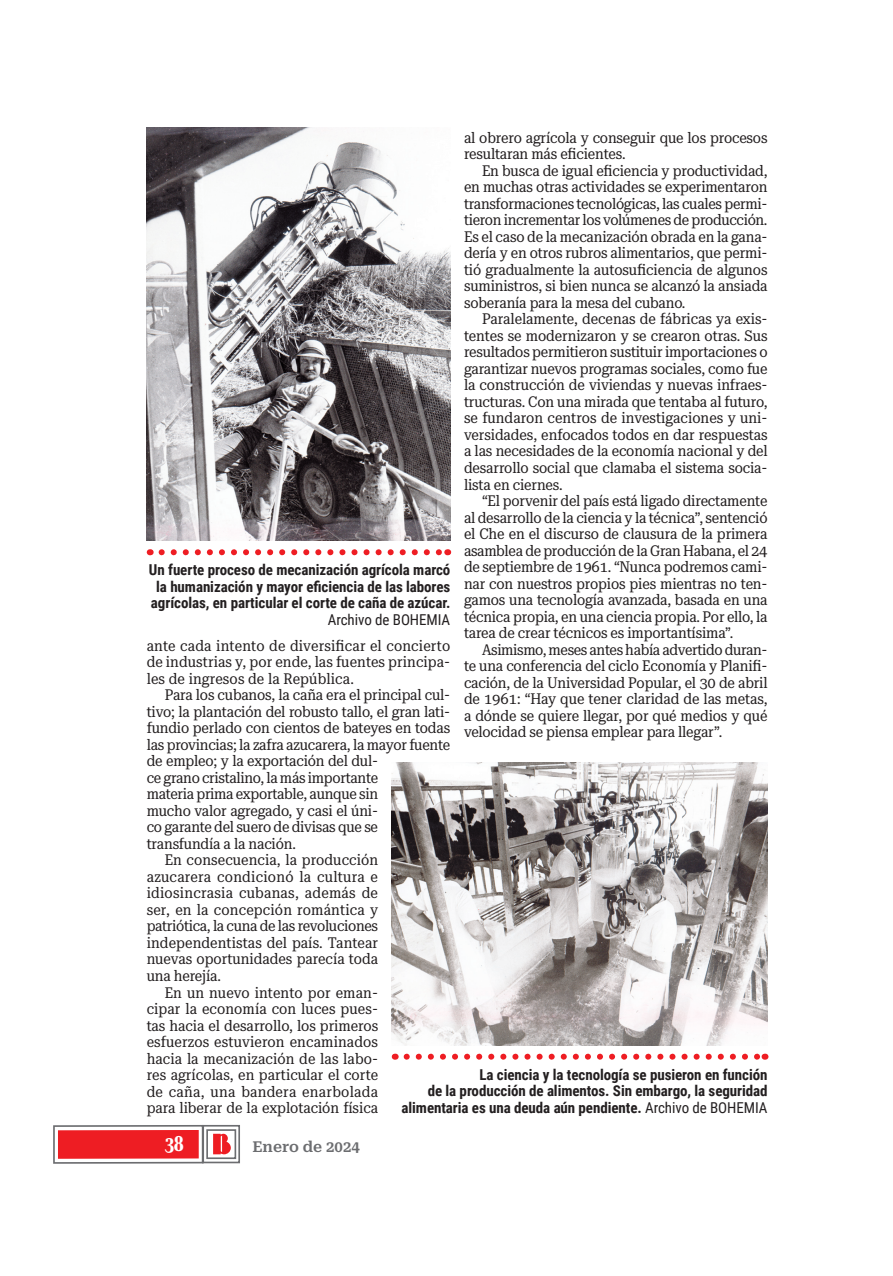
<style>
.page{position:relative;width:893px;height:1276px;background:#fff}
.page>*{position:absolute;margin:0;border:0;box-sizing:border-box;transform-origin:0 0}
.t1{font:700 ultra-condensed 21px "Roboto Serif 120 pt";color:#fff}
.t2{font:15px/16.5px "Roboto Serif 28 pt Condensed";letter-spacing:-.01em;color:#231f20;text-align:justify}
.t3{font:700 15px/16.5px "Roboto Condensed";letter-spacing:-.005em;color:#231f20;text-align:center}
.t4{font:15px "Roboto Serif 28 pt Condensed";letter-spacing:.01em;color:#231f20}
.t5{font:15px "Roboto Serif 28 pt Condensed";letter-spacing:.015em;color:#231f20}
.t6{font:15px "Roboto Condensed";letter-spacing:-.005em;color:#231f20}
.t7{font:600 15px "Roboto Serif";color:#6c6d70}
.s1{font-weight:400}
</style>
<div class="page">
<svg style="left:53px;top:1124px;width:187px;height:40px"></svg>
<div style="left:58px;top:1130px;width:141px;height:28px;background:#ee1d23"></div>
<svg style="left:162px;top:549px;width:279px;height:6px"></svg>
<img style="left:147px;top:128px;width:303px;height:413px">
<svg style="left:407px;top:1053px;width:358px;height:6px"></svg>
<img style="left:392px;top:762px;width:375px;height:283px">
<p class="t2" style="left:464px;top:129px;width:305px">al obrero agrícola y conseguir que los procesos resultaran más eficientes.</p>
<p class="t2" style="left:464px;top:162px;width:305px;text-indent:18px">En busca de igual eficiencia y productividad, en muchas otras actividades se experimentaron transformaciones tecnológicas, las cuales permi&shy;tieron incrementar los volúmenes de producción.<br>Es el caso de la mecanización obrada en la gana&shy;dería y en otros rubros alimentarios, que permi&shy;tió gradualmente la autosuficiencia de algunos suministros, si bien nunca se alcanzó la ansiada soberanía para la mesa del cubano.</p>
<p class="t2" style="left:464px;top:311px;width:305px;text-indent:18px">Paralelamente, decenas de fábricas ya exis&shy;tentes se modernizaron y se crearon otras. Sus resultados permitieron sustituir importaciones o garantizar nuevos programas sociales, como fue la construcción de viviendas y nuevas infraes&shy;tructuras. Con una mirada que tentaba al futuro, se fundaron centros de investigaciones y uni&shy;versidades, enfocados todos en dar respuestas a las necesidades de la economía nacional y del desarrollo social que clamaba el sistema socia&shy;lista en ciernes.</p>
<p class="t2" style="left:464px;top:493px;width:305px;text-indent:18px">“El porvenir del país está ligado directamente al desarrollo de la ciencia y la técnica”, sentenció el Che en el discurso de clausura de la primera asamblea de producción de la Gran Habana, el 24 de septiembre de 1961. “Nunca podremos cami&shy;nar con nuestros propios pies mientras no ten&shy;gamos una tecnología avanzada, basada en una técnica propia, en una ciencia propia. Por ello, la tarea de crear técnicos es importantísima”.</p>
<p class="t2" style="left:464px;top:641px;width:305px;text-indent:18px">Asimismo, meses antes había advertido duran&shy;te una conferencia del ciclo Economía y Planifi&shy;cación, de la Universidad Popular, el 30 de abril de 1961: “Hay que tener claridad de las metas, a dónde se quiere llegar, por qué medios y qué velocidad se piensa emplear para llegar”.</p>
<p class="t3" style="left:149px;top:562px;width:303px">Un fuerte proceso de mecanización agrícola marcó la humanización y mayor eficiencia de las labores agrícolas, en particular el corte de caña de azúcar.</p>
<p class="t6" style="left:328px;top:611px;width:124px">Archivo de BOHEMIA</p>
<p class="t2" style="left:147px;top:637px;width:305px">ante cada intento de diversificar el concierto de industrias y, por ende, las fuentes principa&shy;les de ingresos de la República.</p>
<p class="t2" style="left:165px;top:687px;width:287px">Para los cubanos, la caña era el principal cul-</p>
<p class="t2" style="left:147px;top:703px;width:305px">tivo; la plantación del robusto tallo, el gran lati-</p>
<p class="t2" style="left:147px;top:720px;width:305px">fundio perlado con cientos de bateyes en todas</p>
<p class="t2" style="left:147px;top:736px;width:305px">las provincias; la zafra azucarera, la mayor fuente</p>
<p class="t2" style="left:147px;top:753px;width:233px">de empleo; y la exportación del dul-</p>
<p class="t2" style="left:147px;top:769px;width:233px">ce grano cristalino, la más importante</p>
<p class="t2" style="left:147px;top:786px;width:233px">materia prima exportable, aunque sin</p>
<p class="t2" style="left:147px;top:802px;width:233px">mucho valor agregado, y casi el úni-</p>
<p class="t2" style="left:147px;top:819px;width:233px">co garante del suero de divisas que se</p>
<p class="t2" style="left:147px;top:835px;width:151px">transfundía a la nación.</p>
<p class="t2" style="left:165px;top:852px;width:215px">En consecuencia, la producción</p>
<p class="t5" style="left:147px;top:868px;width:233px">azucarera condicionó la cultura e</p>
<p class="t5" style="left:147px;top:884px;width:233px">idiosincrasia cubanas, además de</p>
<p class="t4" style="left:147px;top:901px;width:233px">ser, en la concepción romántica y</p>
<p class="t2" style="left:147px;top:918px;width:233px">patriótica, la cuna de las revoluciones</p>
<p class="t4" style="left:147px;top:934px;width:233px">independentistas del país. Tantear</p>
<p class="t2" style="left:147px;top:951px;width:233px">nuevas oportunidades parecía toda</p>
<p class="t2" style="left:147px;top:967px;width:76px">una herejía.</p>
<p class="t4" style="left:165px;top:983px;width:215px">En un nuevo intento por eman-</p>
<p class="t4" style="left:147px;top:1000px;width:233px">cipar la economía con luces pues-</p>
<p class="t2" style="left:147px;top:1017px;width:233px">tas hacia el desarrollo, los primeros</p>
<p class="t4" style="left:147px;top:1033px;width:233px">esfuerzos estuvieron encaminados</p>
<p class="t2" style="left:147px;top:1050px;width:233px">hacia la mecanización de las labo-</p>
<p class="t2" style="left:147px;top:1066px;width:233px">res agrícolas, en particular el corte</p>
<p class="t5" style="left:147px;top:1082px;width:233px">de caña, una bandera enarbolada</p>
<p class="t2" style="left:147px;top:1099px;width:233px">para liberar de la explotación física</p>
<p class="t3" style="left:402px;top:1066px;width:368px;text-align:right">La ciencia y la tecnología se pusieron en función<br>de la producción de alimentos. Sin embargo, la seguridad alimentaria es una deuda aún pendiente. <span class="s1">Archivo de BOHEMIA</span></p>
<h1 class="t1" style="left:165px;top:1131px;width:20px">38</h1>
<p class="t7" style="left:252px;top:1138px;width:109px">Enero de 2024</p>
</div>
